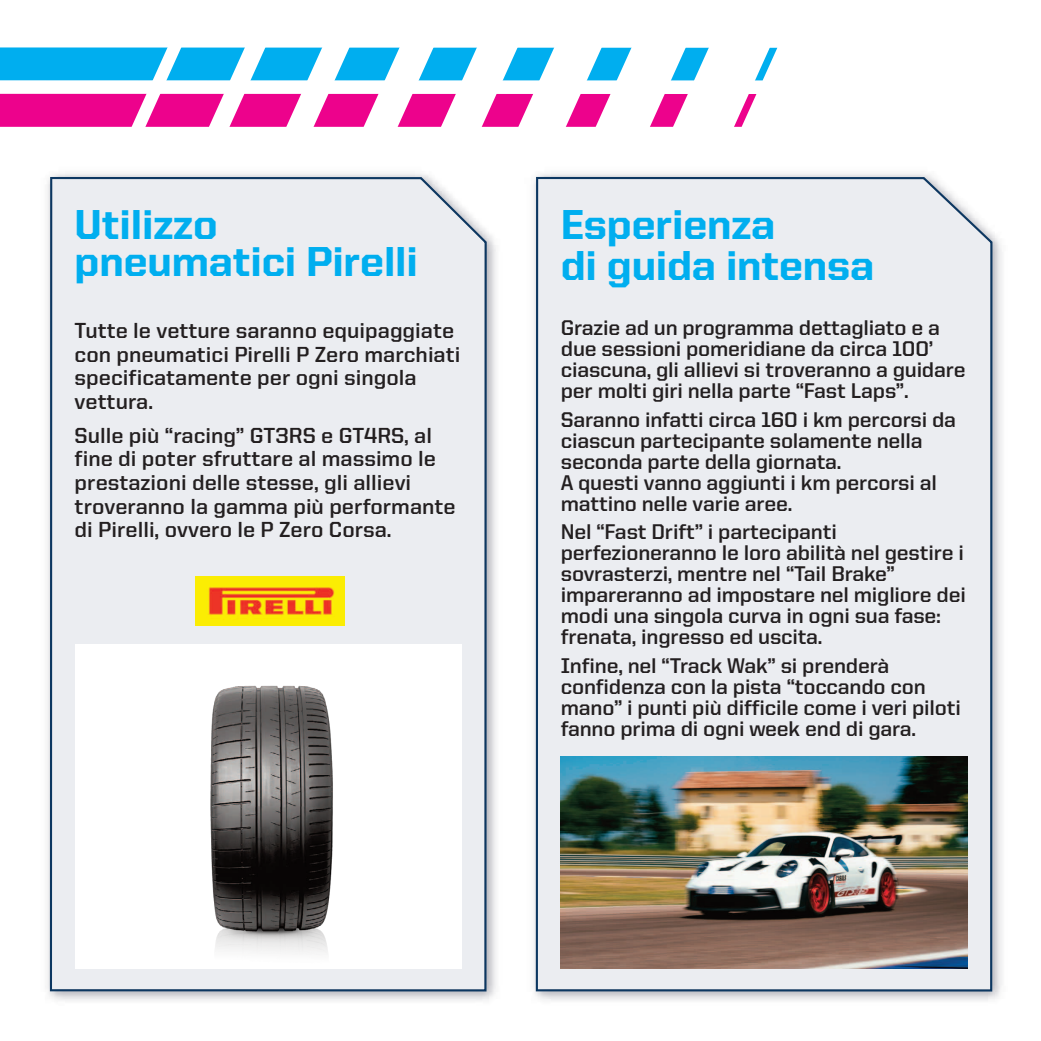
<style>
.page{position:relative;width:1041px;height:1041px;background:#fff}
.page>*{position:absolute;margin:0;border:0;box-sizing:border-box;transform-origin:0 0}
.t1{font:800 42px/36.8px "United Sans Reg";letter-spacing:-.005em;color:#00aeef}
.t2{font:700 21.88px/23.6px "United Sans Reg";color:#231f20}
.t3{font:700 21.35px/21px "United Sans Reg";letter-spacing:-.01em;color:#231f20}
</style>
<div class="page">
<img style="left:47px;top:173px;width:449px;height:828px">
<div style="left:50px;top:177px;width:437px;height:814px;background:#ebedf1"></div>
<div style="left:75px;top:644px;width:387px;height:324px;background:#fff"></div>
<img style="left:210px;top:685px;width:123px;height:268px">
<img style="left:534px;top:173px;width:468px;height:828px">
<div style="left:536px;top:177px;width:456px;height:814px;background:#ebedf1"></div>
<img style="left:561px;top:756px;width:407px;height:212px">
<svg style="left:0;top:47px;width:777px;height:34px"></svg>
<svg style="left:0;top:93px;width:756px;height:34px"></svg>
<img style="left:196px;top:576px;width:149px;height:50px">
<h1 class="t1" style="left:75px;top:210px;width:345px">Utilizzo pneumatici Pirelli</h1>
<p class="t2" style="left:75px;top:321px;width:387px">Tutte le vetture saranno equipaggiate con pneumatici Pirelli P Zero marchiati specificatamente per ogni singola vettura.</p>
<p class="t2" style="left:75px;top:425px;width:383px">Sulle più “racing” GT3RS e GT4RS, al fine di poter sfruttare al massimo le prestazioni delle stesse, gli allievi troveranno la gamma più performante di Pirelli, ovvero le P Zero Corsa.</p>
<h1 class="t1" style="left:561px;top:208px;width:315px;line-height:40.2px">Esperienza<br>di guida intensa</h1>
<p class="t3" style="left:561px;top:319px;width:406px">Grazie ad un programma dettagliato e a due sessioni pomeridiane da circa 100’ ciascuna, gli allievi si troveranno a guidare per molti giri nella parte “Fast Laps”.</p>
<p class="t3" style="left:561px;top:411px;width:397px">Saranno infatti circa 160 i km percorsi da ciascun partecipante solamente nella seconda parte della giornata.<br>A questi vanno aggiunti i km percorsi al mattino nelle varie aree.</p>
<p class="t3" style="left:561px;top:523px;width:406px">Nel “Fast Drift” i partecipanti perfezioneranno le loro abilità nel gestire i sovrasterzi, mentre nel “Tail Brake” impareranno ad impostare nel migliore dei modi una singola curva in ogni sua fase: frenata, ingresso ed uscita.</p>
<p class="t3" style="left:561px;top:656px;width:402px">Infine, nel “Track Wak” si prenderà confidenza con la pista “toccando con mano” i punti più difficile come i veri piloti fanno prima di ogni week end di gara.</p>
</div>
